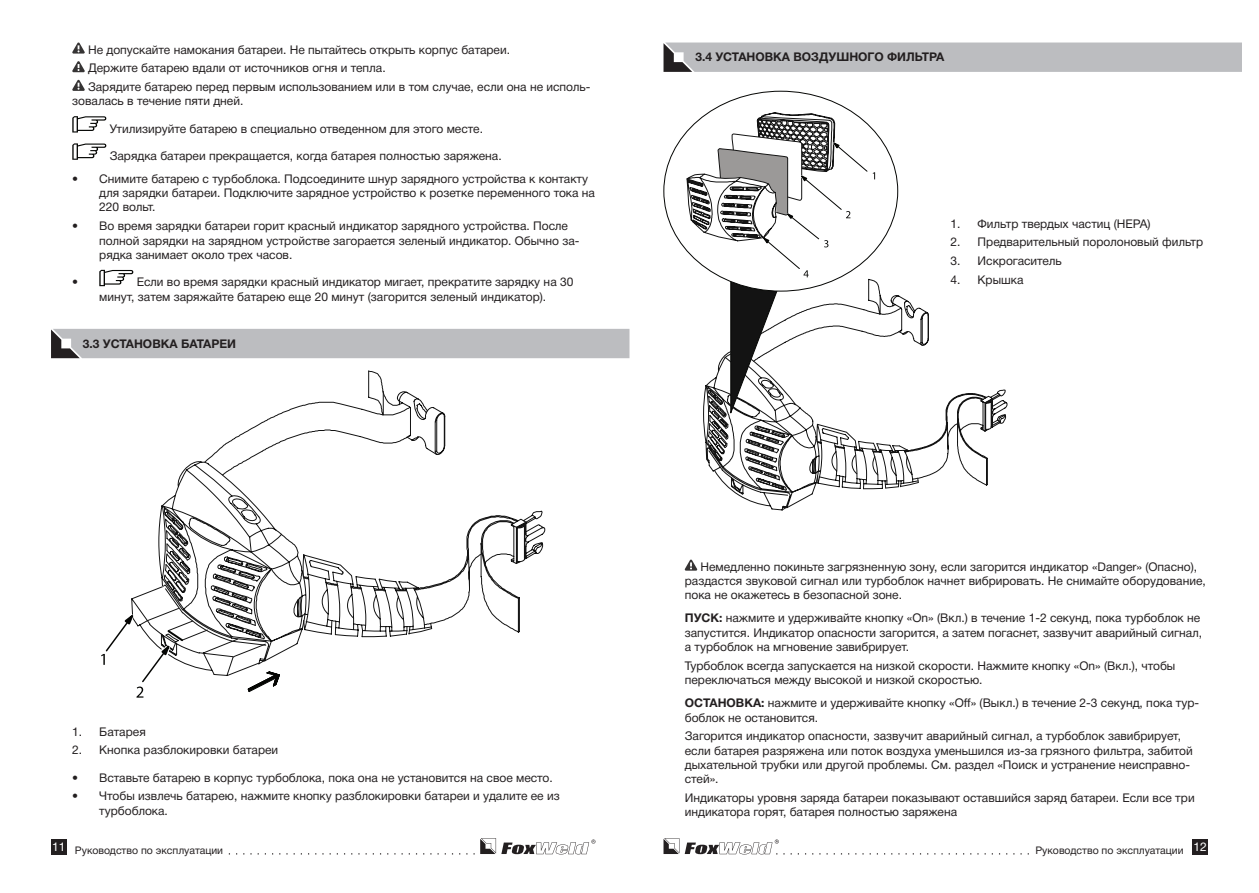
<style>
.page{position:relative;width:1259px;height:893px;background:#fff}
.page>*{position:absolute;margin:0;border:0;box-sizing:border-box;transform-origin:0 0}
.t1{font:12px/14.4px "Helvetica Neue Cyr";color:#231f20}
.t2{font:700 12px "Helvetica Neue Cyr";color:#231f20}
.t3{font:12px "Helvetica Neue Cyr";color:#fff}
.t4{font:10.5px "Helvetica Neue Cyr";color:#231f20}
.s1{font-weight:700}
</style>
<div class="page">
<svg style="left:72px;top:43px;width:13px;height:11px"></svg>
<svg style="left:72px;top:61px;width:13px;height:11px"></svg>
<svg style="left:72px;top:80px;width:13px;height:11px"></svg>
<svg style="left:72px;top:116px;width:34px;height:17px"></svg>
<svg style="left:72px;top:143px;width:34px;height:17px"></svg>
<svg style="left:99px;top:270px;width:34px;height:16px"></svg>
<div style="left:51px;top:329px;width:578px;height:29px;background:#bcbdc0"></div>
<div style="left:663px;top:43px;width:579px;height:29px;background:#bcbdc0"></div>
<svg style="left:515px;top:510px;width:31px;height:123px"></svg>
<svg style="left:206px;top:370px;width:309px;height:268px"></svg>
<svg style="left:101px;top:460px;width:206px;height:238px"></svg>
<svg style="left:919px;top:307px;width:89px;height:179px"></svg>
<svg style="left:686px;top:112px;width:233px;height:399px"></svg>
<svg style="left:685px;top:560px;width:12px;height:11px"></svg>
<svg style="left:229px;top:838px;width:366px;height:16px"></svg>
<svg style="left:663px;top:838px;width:366px;height:16px"></svg>
<div style="left:51px;top:839px;width:16px;height:15px;background:#231f20"></div>
<div style="left:1192px;top:839px;width:16px;height:15px;background:#231f20"></div>
<p class="t1" style="left:88px;top:40px;width:504px;line-height:18.6px">Не допускайте намокания батареи. Не пытайтесь открыть корпус батареи.<br>Держите батарею вдали от источников огня и тепла.<br>Зарядите батарею перед первым использованием или в том случае, если она не исполь-</p>
<p class="t1" style="left:72px;top:94px;width:173px">зовалась в течение пяти дней.</p>
<p class="t1" style="left:110px;top:121px;width:375px">Утилизируйте батарею в специально отведенном для этого месте.</p>
<p class="t1" style="left:110px;top:148px;width:393px">Зарядка батареи прекращается, когда батарея полностью заряжена.</p>
<p class="t1" style="left:99px;top:171px;width:497px;text-indent:-27px">• Снимите батарею с турбоблока. Подсоедините шнур зарядного устройства к контакту для зарядки батареи. Подключите зарядное устройство к розетке переменного тока на<br>220 вольт.</p>
<p class="t1" style="left:99px;top:219px;width:482px;text-indent:-27px">• Во время зарядки батареи горит красный индикатор зарядного устройства. После полной зарядки на зарядном устройстве загорается зеленый индикатор. Обычно за&shy;рядка занимает около трех часов.</p>
<p class="t1" style="left:72px;top:275px;width:7px">•</p>
<p class="t1" style="left:99px;top:275px;width:475px;text-indent:37px">Если во время зарядки красный индикатор мигает, прекратите зарядку на 30 минут, затем заряжайте батарею еще 20 минут (загорится зеленый индикатор).</p>
<p class="t2" style="left:83px;top:337px;width:155px">3.3 УСТАНОВКА БАТАРЕИ</p>
<p class="t1" style="left:72px;top:724px;width:75px">1. Батарея</p>
<p class="t1" style="left:72px;top:743px;width:207px">2. Кнопка разблокировки батареи</p>
<p class="t1" style="left:72px;top:770px;width:482px">• Вставьте батарею в корпус турбоблока, пока она не установится на свое место.</p>
<p class="t1" style="left:99px;top:789px;width:462px;text-indent:-27px">• Чтобы извлечь батарею, нажмите кнопку разблокировки батареи и удалите ее из турбоблока.</p>
<p class="t2" style="left:695px;top:51px;width:251px">3.4 УСТАНОВКА ВОЗДУШНОГО ФИЛЬТРА</p>
<p class="t1" style="left:950px;top:216px;width:201px">1. Фильтр твердых частиц (HEPA)</p>
<p class="t1" style="left:950px;top:235px;width:254px">2. Предварительный поролоновый фильтр</p>
<p class="t1" style="left:950px;top:254px;width:113px">3. Искрогаситель</p>
<p class="t1" style="left:950px;top:272px;width:74px">4. Крышка</p>
<p class="t1" style="left:685px;top:559px;width:522px;text-indent:16px">Немедленно покиньте загрязненную зону, если загорится индикатор «Danger» (Опасно), раздастся звуковой сигнал или турбоблок начнет вибрировать. Не снимайте оборудование, пока не окажетесь в безопасной зоне.</p>
<p class="t1" style="left:685px;top:611px;width:519px"><span class="s1">ПУСК:</span> нажмите и удерживайте кнопку «On» (Вкл.) в течение 1-2 секунд, пока турбоблок не запустится. Индикатор опасности загорится, а затем погаснет, зазвучит аварийный сигнал, а турбоблок на мгновение завибрирует.</p>
<p class="t1" style="left:685px;top:658px;width:492px">Турбоблок всегда запускается на низкой скорости. Нажмите кнопку «On» (Вкл.), чтобы переключаться между высокой и низкой скоростью.</p>
<p class="t1" style="left:685px;top:696px;width:516px"><span class="s1">OCTAHOBKA:</span> нажмите и удерживайте кнопку «Off» (Выкл.) в течение 2-3 секунд, пока тур&shy;боблок не остановится.</p>
<p class="t1" style="left:685px;top:729px;width:509px">Загорится индикатор опасности, зазвучит аварийный сигнал, а турбоблок завибрирует, если батарея разряжена или поток воздуха уменьшился из-за грязного фильтра, забитой дыхательной трубки или другой проблемы. См. раздел «Поиск и устранение неисправно&shy;стей».</p>
<p class="t1" style="left:685px;top:791px;width:511px">Индикаторы уровня заряда батареи показывают оставшийся заряд батареи. Если все три индикатора горят, батарея полностью заряжена</p>
<p class="t3" style="left:52px;top:840px;width:15px">11</p>
<p class="t3" style="left:1193px;top:840px;width:15px">12</p>
<p class="t4" style="left:75px;top:845px;width:150px">Руководство по эксплуатации</p>
<p class="t4" style="left:1035px;top:845px;width:150px">Руководство по эксплуатации</p>
</div>
